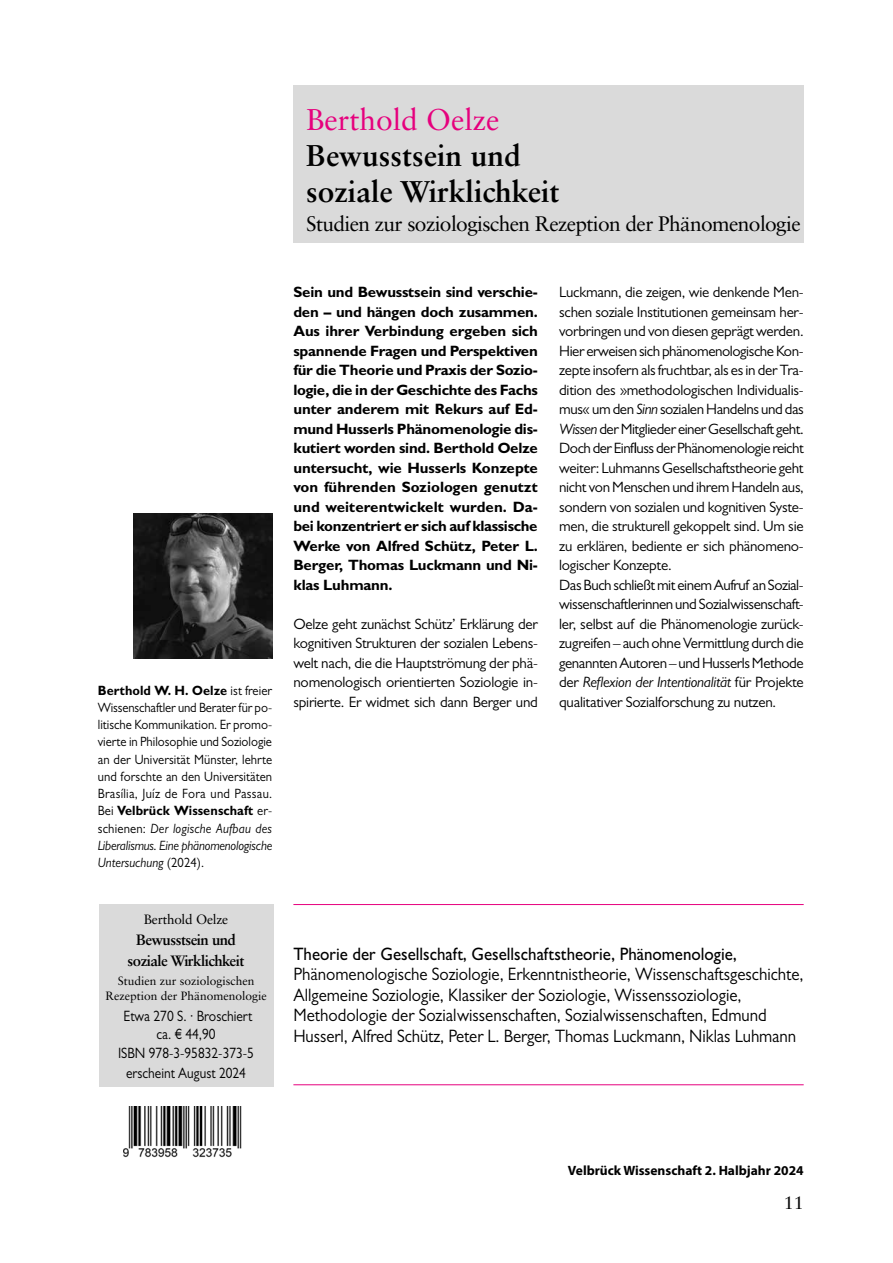
<style>
.page{position:relative;width:893px;height:1263px;background:#fff}
.page>*{position:absolute;margin:0;border:0;box-sizing:border-box;transform-origin:0 0}
.t1{font:700 30px/36px "Sabon LT Std";color:#000}
.t2{font:30px "Sabon LT Std";color:#e6007d}
.t3{font:21px "Sabon LT Std";letter-spacing:-.03em;color:#000}
.t4{font:18px/20.4px "Gill Sans MT Pro";color:#000;scale:.94 1}
.t5{font:500 18px "Gill Sans MT Pro";color:#000;scale:.94 1}
.t6{font:18px "Sabon LT Std";color:#000}
.t7{font:15px/19.5px "Gill Sans MT Pro";letter-spacing:-.02em;color:#000;text-align:justify}
.t8{font:700 15px/19.5px "Gill Sans MT Pro";letter-spacing:-.015em;color:#000;text-align:justify}
.t9{font:15px/18px "Gill Sans MT Pro";color:#000;text-align:center;scale:.9 1}
.t10{font:700 15px/20.7px "Sabon LT Std";letter-spacing:-.035em;color:#000;text-align:center}
.t11{font:13.5px/17.2px "Gill Sans MT Pro";letter-spacing:.015em;color:#000;text-align:justify;scale:.94 1}
.t12{font:700 13.5px "Myriad Pro";color:#000}
.t13{font:13.5px "Sabon LT Std";letter-spacing:-.015em;color:#000}
.t14{font:12px/15px "Sabon LT Std";color:#000;text-align:center}
.s1{font-weight:700}
.s2{font-style:italic}
</style>
<div class="page">
<div style="left:293px;top:85px;width:511px;height:158px;background:#dadada"></div>
<hr style="left:293px;top:1084px;width:511px;height:1px;background:#e6007d">
<hr style="left:293px;top:904px;width:511px;height:1px;background:#e6007d">
<div style="left:99px;top:904px;width:174px;height:182px;background:#dadada"></div>
<img style="left:124px;top:1106px;width:118px;height:52px">
<img style="left:134px;top:513px;width:138px;height:145px">
<p class="t11" style="left:98px;top:681px;width:187px"><span class="s1">Berthold W. H. Oelze</span> ist freier Wissenschaftler und Berater für po&shy;litische Kommunikation. Er promo&shy;vierte in Philosophie und Soziologie an der Universität Münster, lehrte und forschte an den Universitäten Brasília, Juíz de Fora und Passau.<br>Bei <span class="s1">Velbrück Wissenschaft</span> er&shy;schienen: <span class="s2">Der logische Aufbau des Liberalismus. Eine phänomenologische Untersuchung</span> (2024).</p>
<p class="t13" style="left:144px;top:911px;width:86px">Berthold Oelze</p>
<p class="t10" style="left:128px;top:929px;width:118px">Bewusstsein und soziale Wirklichkeit</p>
<p class="t14" style="left:105px;top:973px;width:163px">Studien zur soziologischen<br>Rezeption der Phänomenologie</p>
<p class="t9" style="left:124px;top:1006px;width:144px">Etwa 270 S. · Broschiert ca. € 44,90</p>
<p class="t9" style="left:118px;top:1043px;width:153px;line-height:19.5px">ISBN 978-3-95832-373-5 erscheint August 2024</p>
<h1 class="t2" style="left:306px;top:102px;width:195px">Berthold Oelze</h1>
<h1 class="t1" style="left:306px;top:137px;width:255px">Bewusstsein und soziale Wirklichkeit</h1>
<h2 class="t3" style="left:306px;top:211px;width:496px">Studien zur soziologischen Rezeption der Phänomenologie</h2>
<p class="t8" style="left:293px;top:282px;width:246px">Sein und Bewusstsein sind verschie&shy;den – und hängen doch zusammen.<br>Aus ihrer Verbindung ergeben sich spannende Fragen und Perspektiven für die Theorie und Praxis der Sozio&shy;logie, die in der Geschichte des Fachs unter anderem mit Rekurs auf Ed&shy;mund Husserls Phänomenologie dis&shy;kutiert worden sind. Berthold Oelze untersucht, wie Husserls Konzepte von führenden Soziologen genutzt und weiterentwickelt wurden. Da&shy;bei konzentriert er sich auf klassische Werke von Alfred Schütz, Peter L.<br>Berger, Thomas Luckmann und Ni&shy;klas Luhmann.</p>
<p class="t7" style="left:293px;top:614px;width:246px">Oelze geht zunächst Schütz’ Erklärung der kognitiven Strukturen der sozialen Lebens&shy;welt nach, die die Hauptströmung der phä&shy;nomenologisch orientierten Soziologie in&shy;spirierte. Er widmet sich dann Berger und</p>
<p class="t7" style="left:559px;top:282px;width:246px;text-align:left">Luckmann, die zeigen, wie denkende Men&shy;schen soziale Institutionen gemeinsam her&shy;vorbringen und von diesen geprägt werden.<br>Hier erweisen sich phänomenologische Kon&shy;zepte insofern als fruchtbar, als es in der Tra&shy;dition des »methodologischen Individualis&shy;mus« um den <span class="s2">Sinn</span> sozialen Handelns und das <span class="s2">Wissen</span> der Mitglieder einer Gesellschaft geht.<br>Doch der Einfluss der Phänomenologie reicht weiter: Luhmanns Gesellschaftstheorie geht nicht von Menschen und ihrem Handeln aus, sondern von sozialen und kognitiven Syste&shy;men, die strukturell gekoppelt sind. Um sie zu erklären, bediente er sich phänomeno&shy;logischer Konzepte.<br>Das Buch schließt mit einem Aufruf an Sozial&shy;wissenschaftlerinnen und Sozialwissenschaft&shy;ler, selbst auf die Phänomenologie zurück&shy;zugreifen – auch ohne Vermittlung durch die genannten Autoren – und Husserls Methode der <span class="s2">Reflexion der Intentionalität</span> für Projekte qualitativer Sozialforschung zu nutzen.</p>
<p class="t5" style="left:293px;top:943px;width:473px">Theorie der Gesellschaft, Gesellschaftstheorie, Phänomenologie,</p>
<p class="t4" style="left:293px;top:964px;width:544px">Phänomenologische Soziologie, Erkenntnistheorie, Wissenschaftsgeschichte, Allgemeine Soziologie, Klassiker der Soziologie, Wissenssoziologie, Methodologie der Sozialwissenschaften, Sozialwissenschaften, Edmund Husserl, Alfred Schütz, Peter L. Berger, Thomas Luckmann, Niklas Luhmann</p>
<p class="t12" style="left:568px;top:1162px;width:237px">Velbrück Wissenschaft 2. Halbjahr 2024</p>
<p class="t6" style="left:784px;top:1192px;width:22px">11</p>
</div>
